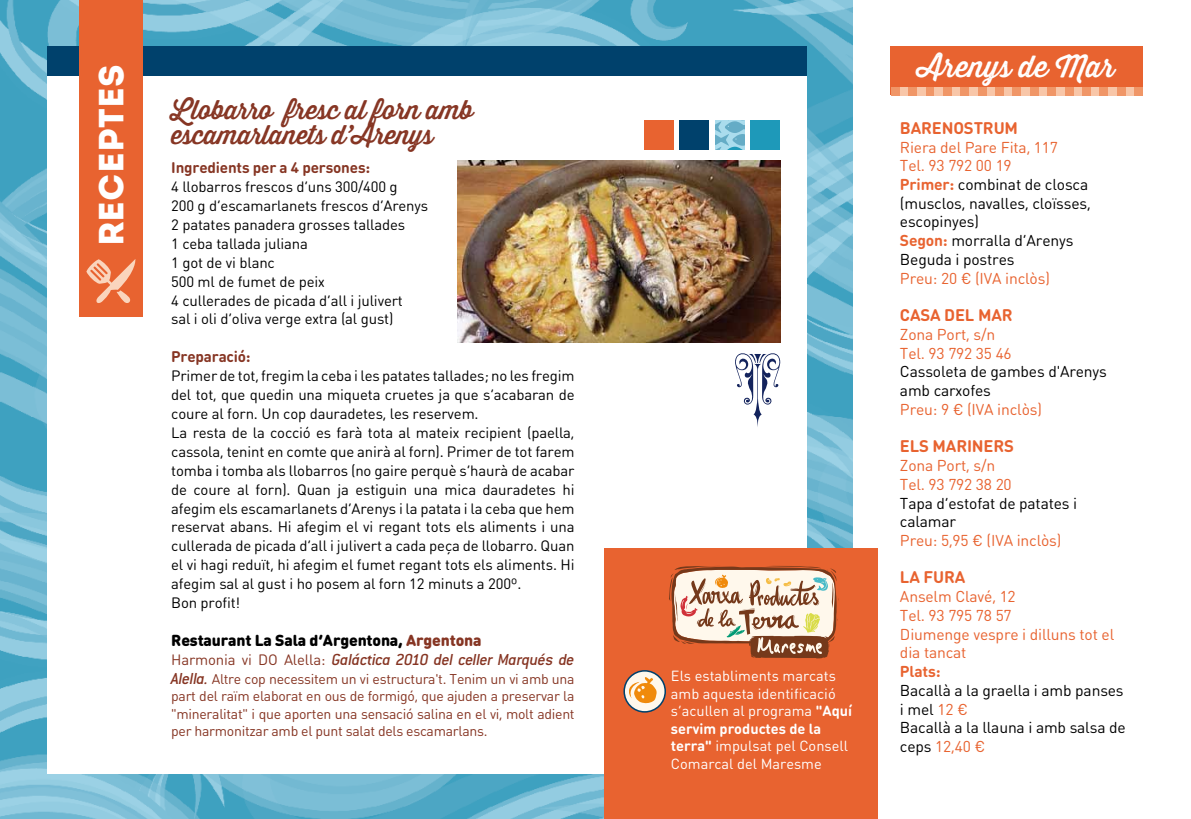
<style>
.page{position:relative;width:1191px;height:819px;background:#fff}
.page>*{position:absolute;margin:0;border:0;box-sizing:border-box;transform-origin:0 0}
.t1{font:35px "Intro";color:#fff}
.t2{font:29.75px "Thirsty Rough Reg";color:#fff}
.t3{font:26.25px/24.5px "Thirsty Rough Reg";letter-spacing:-.01em;color:#863523}
.t4{font:italic 500 17.5px "Conduit ITC";letter-spacing:-.02em;color:#863523}
.t5{font:700 16.62px "DIN Round Pro";letter-spacing:-.01em;color:#e86330}
.t6{font:900 15.75px "DIN Round Pro";letter-spacing:-.01em;color:#000}
.t7{font:15.58px/18.7px "DIN Round Pro";letter-spacing:-.01em;color:#000}
.t8{font:15.58px/18.7px "DIN Round Pro";letter-spacing:-.01em;color:#e86330}
.t9{font:700 15.58px "DIN Round Pro";letter-spacing:-.01em;color:#e86330}
.t10{font:700 15.22px "DIN Round Pro";letter-spacing:-.01em;color:#863523}
.t11{font:14.88px/18.9px "DIN Round Pro";letter-spacing:-.01em;color:#000}
.t12{font:14.53px/17.5px "DIN Round Pro";color:#fff}
.t13{font:14px/17.5px "DIN Round Pro";letter-spacing:-.02em;color:#863523;text-align:justify}
.s1{color:#863523}
.s2{font-family:"DIN Round Pro";font-weight:400;font-style:normal;font-size:14.88px}
.s3{font-family:"Conduit ITC";font-weight:500;font-style:italic;font-size:17.5px}
.s4{font-weight:700}
.s5{color:#e86330}
.s6{font-weight:700;color:#e86330}
</style>
<div class="page">
<div style="left:890px;top:46px;width:253px;height:49px;background:#e86330"></div>
<div style="left:1125px;top:87px;width:9px;height:8px;background:#f8c6a8"></div>
<div style="left:1108px;top:87px;width:9px;height:8px;background:#f8c6a8"></div>
<div style="left:1090px;top:87px;width:9px;height:8px;background:#f8c6a8"></div>
<div style="left:1073px;top:87px;width:9px;height:8px;background:#f8c6a8"></div>
<div style="left:1038px;top:87px;width:9px;height:8px;background:#f8c6a8"></div>
<div style="left:1056px;top:87px;width:8px;height:8px;background:#f8c6a8"></div>
<div style="left:1134px;top:87px;width:9px;height:8px;background:#f09667"></div>
<div style="left:1117px;top:87px;width:8px;height:8px;background:#f09667"></div>
<div style="left:1099px;top:87px;width:9px;height:8px;background:#f09667"></div>
<div style="left:1082px;top:87px;width:8px;height:8px;background:#f09667"></div>
<div style="left:1047px;top:87px;width:9px;height:8px;background:#f09667"></div>
<div style="left:1064px;top:87px;width:9px;height:8px;background:#f09667"></div>
<div style="left:1030px;top:87px;width:8px;height:8px;background:#f09667"></div>
<div style="left:1021px;top:87px;width:9px;height:8px;background:#f8c6a8"></div>
<div style="left:1004px;top:87px;width:8px;height:8px;background:#f8c6a8"></div>
<div style="left:986px;top:87px;width:9px;height:8px;background:#f8c6a8"></div>
<div style="left:969px;top:87px;width:8px;height:8px;background:#f8c6a8"></div>
<div style="left:934px;top:87px;width:9px;height:8px;background:#f8c6a8"></div>
<div style="left:951px;top:87px;width:9px;height:8px;background:#f8c6a8"></div>
<div style="left:1012px;top:87px;width:9px;height:8px;background:#f09667"></div>
<div style="left:995px;top:87px;width:9px;height:8px;background:#f09667"></div>
<div style="left:977px;top:87px;width:9px;height:8px;background:#f09667"></div>
<div style="left:943px;top:87px;width:8px;height:8px;background:#f09667"></div>
<div style="left:960px;top:87px;width:9px;height:8px;background:#f09667"></div>
<div style="left:925px;top:87px;width:9px;height:8px;background:#f09667"></div>
<div style="left:917px;top:87px;width:8px;height:8px;background:#f8c6a8"></div>
<div style="left:899px;top:87px;width:9px;height:8px;background:#f8c6a8"></div>
<div style="left:908px;top:87px;width:9px;height:8px;background:#f09667"></div>
<div style="left:890px;top:87px;width:9px;height:8px;background:#f09667"></div>
<img style="left:0;top:0;width:852px;height:819px">
<div style="left:47px;top:46px;width:759px;height:727px;background:#fff"></div>
<div style="left:47px;top:46px;width:759px;height:30px;background:#00416c"></div>
<div style="left:79px;top:0;width:63px;height:316px;background:#e86330"></div>
<svg style="left:86px;top:259px;width:50px;height:44px"></svg>
<img style="left:458px;top:161px;width:322px;height:181px">
<div style="left:604px;top:549px;width:274px;height:270px;background:#e86330"></div>
<div style="left:624px;top:670px;width:41px;height:41px;background:#fff8ec;border-radius:50%"></div>
<div style="left:623px;top:670px;width:43px;height:42px;border:2px solid #00416c;border-radius:50%"></div>
<svg style="left:628px;top:677px;width:29px;height:26px"></svg>
<svg style="left:669px;top:565px;width:170px;height:93px;background:#d3aa91"></svg>
<svg style="left:735px;top:353px;width:45px;height:74px"></svg>
<div style="left:644px;top:120px;width:29px;height:30px;background:#e86330"></div>
<svg style="left:715px;top:120px;width:29px;height:30px"></svg>
<div style="left:679px;top:120px;width:30px;height:30px;background:#00416c"></div>
<div style="left:750px;top:120px;width:30px;height:30px;background:#1e99b9"></div>
<h1 class="t1" style="left:90px;top:246px;width:183px;rotate:-90deg">RECEPTES</h1>
<h3 class="t3" style="left:171px;top:97px;width:303px">Llobarro fresc al forn amb escamarlanets d’Arenys</h3>
<p class="t10" style="left:171px;top:157px;width:200px">Ingredients per a 4 persones:</p>
<p class="t11" style="left:171px;top:177px;width:258px">4 llobarros frescos d’uns 300/400 g<br>200 g d’escamarlanets frescos d’Arenys<br>2 patates panadera grosses tallades<br>1 ceba tallada juliana<br>1 got de vi blanc<br>500 ml de fumet de peix<br>4 cullerades de picada d’all i julivert<br>sal i oli d’oliva verge extra (al gust)</p>
<p class="t10" style="left:171px;top:346px;width:81px">Preparació:</p>
<p class="t11" style="left:171px;top:366px;width:405px">Primer de tot, fregim la ceba i les patates tallades; no les fregim del tot, que quedin una miqueta cruetes ja que s’acabaran de coure al forn. Un cop dauradetes, les reservem.<br>La resta de la cocció es farà tota al mateix recipient (paella, cassola, tenint en comte que anirà al forn). Primer de tot farem tomba i tomba als llobarros (no gaire perquè s’haurà de acabar de coure al forn). Quan ja estiguin una mica dauradetes hi afegim els escamarlanets d’Arenys i la patata i la ceba que hem reservat abans. Hi afegim el vi regant tots els aliments i una cullerada de picada d’all i julivert a cada peça de llobarro. Quan el vi hagi reduït, hi afegim el fumet regant tots els aliments. Hi afegim sal al gust i ho posem al forn 12 minuts a 200º.<br>Bon profit!</p>
<p class="t6" style="left:171px;top:628px;width:312px">Restaurant La Sala d’Argentona, <span class="s1">Argentona</span></p>
<p class="t4" style="left:171px;top:649px;width:405px"><span class="s2">Harmonia vi DO Alella:</span> Galáctica 2010 del celler Marqués de</p>
<p class="t13" style="left:171px;top:669px;width:405px"><span class="s3">Alella.</span> Altre cop necessitem un vi estructura't. Tenim un vi amb una part del raïm elaborat en ous de formigó, que ajuden a preservar la "mineralitat" i que aporten una sensació salina en el vi, molt adient per harmonitzar amb el punt salat dels escamarlans.</p>
<p class="t12" style="left:671px;top:666px;width:183px">Els establiments marcats amb aquesta identificació s’acullen al programa <span class="s4">"Aquí servim productes de la terra"</span> impulsat pel Consell<br>Comarcal del Maresme</p>
<h2 class="t2" style="left:918px;top:45px;width:198px">Arenys de Mar</h2>
<p class="t5" style="left:900px;top:116px;width:120px">BARENOSTRUM</p>
<p class="t7" style="left:900px;top:137px;width:192px"><span class="s5">Riera del Pare Fita, 117<br>Tel. 93 792 00 19<br></span><span class="s6">Primer:</span> combinat de closca (musclos, navalles, cloïsses, escopinyes)<br><span class="s6">Segon:</span> morralla d’Arenys<br>Beguda i postres</p>
<p class="t8" style="left:900px;top:268px;width:151px">Preu: 20 € (IVA inclòs)</p>
<p class="t5" style="left:900px;top:303px;width:114px">CASA DEL MAR</p>
<p class="t8" style="left:900px;top:324px;width:113px">Zona Port, s/n<br>Tel. 93 792 35 46</p>
<p class="t7" style="left:900px;top:362px;width:208px">Cassoleta de gambes d'Arenys amb carxofes</p>
<p class="t8" style="left:900px;top:399px;width:143px">Preu: 9 € (IVA inclòs)</p>
<p class="t5" style="left:900px;top:434px;width:115px">ELS MARINERS</p>
<p class="t8" style="left:900px;top:455px;width:113px">Zona Port, s/n<br>Tel. 93 792 38 20</p>
<p class="t7" style="left:900px;top:493px;width:179px">Tapa d’estofat de patates i calamar</p>
<p class="t8" style="left:900px;top:530px;width:163px">Preu: 5,95 € (IVA inclòs)</p>
<p class="t5" style="left:900px;top:566px;width:67px">LA FURA</p>
<p class="t8" style="left:900px;top:586px;width:216px">Anselm Clavé, 12<br>Tel. 93 795 78 57<br>Diumenge vespre i dilluns tot el dia tancat</p>
<p class="t9" style="left:900px;top:660px;width:42px">Plats:</p>
<p class="t7" style="left:900px;top:680px;width:227px">Bacallà a la graella i amb panses i mel <span class="s5">12 €<br></span>Bacallà a la llauna i amb salsa de ceps <span class="s5">12,40 €</span></p>
</div>
